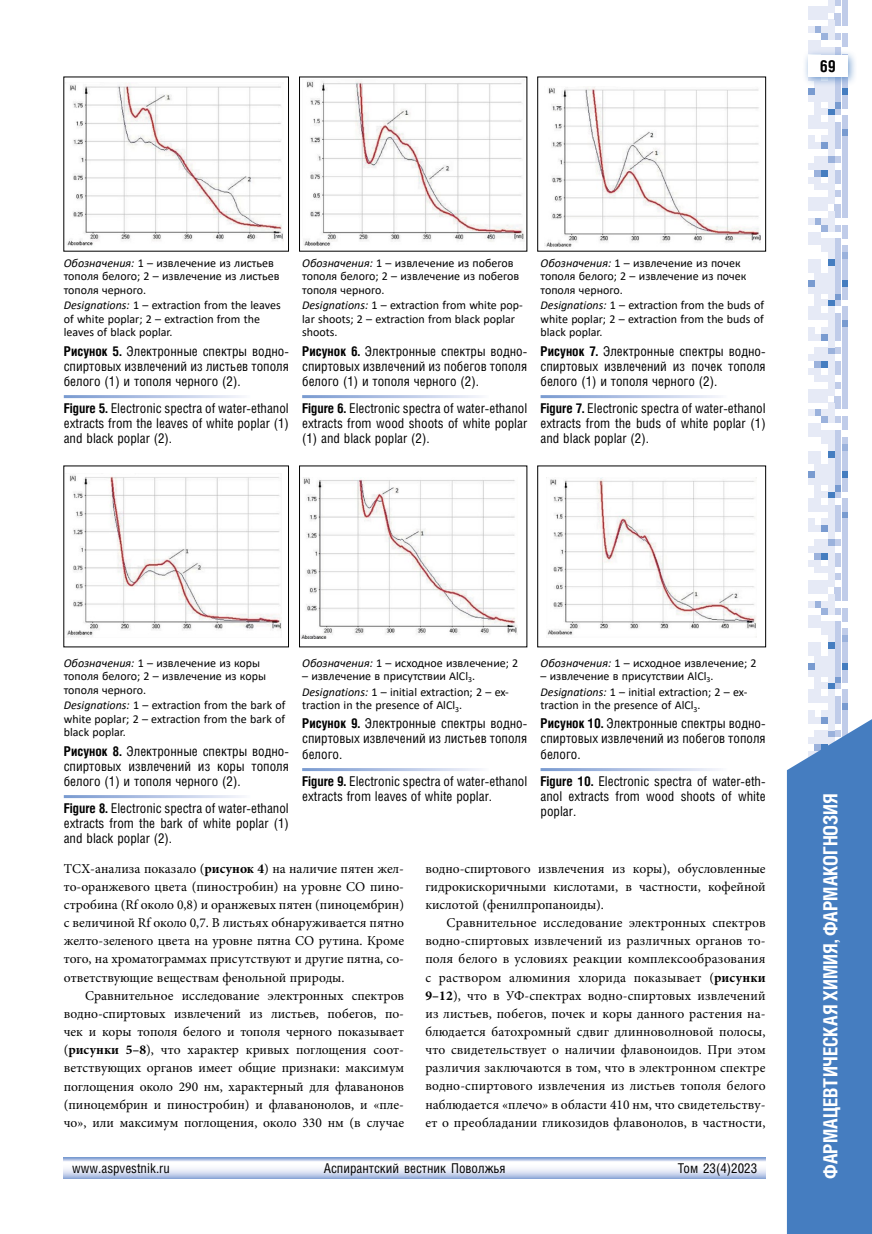
<style>
.page{position:relative;width:872px;height:1234px;background:#fff}
.page>*{position:absolute;margin:0;border:0;box-sizing:border-box;transform-origin:0 0}
.t1{font:700 19.5px "Helios Cond C";color:#fff}
.t2{font:700 16.5px "Helios Cond C";color:#000}
.t3{font:13.5px/18.1px "Minion Pro";color:#000;text-align:justify}
.t4{font:13.5px/15px "Helios Cond C";color:#000;text-align:justify}
.t5{font:12px/13.5px "Calibri";color:#000}
.s1{font-style:italic}
.s2{font-weight:700}
</style>
<div class="page">
<svg style="left:808px;top:676px;width:39px;height:30px"></svg>
<div style="left:841px;top:669px;width:6px;height:7px;background:#c0cce9"></div>
<div style="left:835px;top:669px;width:6px;height:7px;background:#c0cce9"></div>
<div style="left:828px;top:669px;width:6px;height:7px;background:#e6eaf6"></div>
<div style="left:821px;top:669px;width:6px;height:7px;background:#e6eaf6"></div>
<div style="left:815px;top:669px;width:6px;height:7px;background:#e6eaf6"></div>
<div style="left:808px;top:669px;width:6px;height:7px;background:#e6eaf6"></div>
<svg style="left:808px;top:573px;width:39px;height:96px"></svg>
<div style="left:841px;top:566px;width:6px;height:7px;background:#c0cce9"></div>
<div style="left:828px;top:566px;width:6px;height:7px;background:#e6eaf6"></div>
<div style="left:821px;top:566px;width:6px;height:7px;background:#e6eaf6"></div>
<div style="left:815px;top:566px;width:6px;height:7px;background:#e6eaf6"></div>
<svg style="left:808px;top:525px;width:39px;height:41px"></svg>
<div style="left:841px;top:518px;width:6px;height:7px;background:#c0cce9"></div>
<div style="left:835px;top:518px;width:6px;height:7px;background:#c0cce9"></div>
<div style="left:828px;top:518px;width:6px;height:7px;background:#e6eaf6"></div>
<div style="left:821px;top:518px;width:6px;height:7px;background:#e6eaf6"></div>
<div style="left:808px;top:518px;width:6px;height:7px;background:#e6eaf6"></div>
<svg style="left:808px;top:313px;width:39px;height:205px"></svg>
<div style="left:841px;top:306px;width:6px;height:7px;background:#c0cce9"></div>
<div style="left:828px;top:306px;width:6px;height:7px;background:#e6eaf6"></div>
<div style="left:815px;top:306px;width:6px;height:7px;background:#e6eaf6"></div>
<div style="left:808px;top:306px;width:6px;height:7px;background:#e6eaf6"></div>
<svg style="left:808px;top:259px;width:39px;height:47px"></svg>
<div style="left:841px;top:252px;width:6px;height:7px;background:#9bb2dc"></div>
<div style="left:835px;top:252px;width:6px;height:7px;background:#c0cce9"></div>
<div style="left:828px;top:252px;width:6px;height:7px;background:#e6eaf6"></div>
<svg style="left:808px;top:102px;width:39px;height:150px"></svg>
<div style="left:841px;top:95px;width:6px;height:7px;background:#c0cce9"></div>
<div style="left:835px;top:95px;width:6px;height:7px;background:#c0cce9"></div>
<div style="left:828px;top:95px;width:6px;height:7px;background:#e6eaf6"></div>
<div style="left:821px;top:95px;width:6px;height:7px;background:#e6eaf6"></div>
<div style="left:815px;top:95px;width:6px;height:7px;background:#e6eaf6"></div>
<div style="left:808px;top:95px;width:6px;height:7px;background:#e6eaf6"></div>
<svg style="left:808px;top:0;width:39px;height:95px"></svg>
<div style="left:802px;top:49px;width:56px;height:38px;background:#457dc0;opacity:.75"></div>
<div style="left:808px;top:55px;width:39px;height:22px;background:#fff"></div>
<svg style="left:787px;top:706px;width:85px;height:527px;background:#5185c4"></svg>
<svg style="left:64px;top:1157px;width:701px;height:21px"></svg>
<img style="left:66px;top:84px;width:217px;height:162px">
<img style="left:66px;top:475px;width:215px;height:162px">
<img style="left:303px;top:80px;width:221px;height:166px">
<img style="left:301px;top:477px;width:217px;height:161px">
<img style="left:544px;top:87px;width:216px;height:160px">
<div style="left:537px;top:77px;width:229px;height:174px;border:1px solid #000"></div>
<img style="left:547px;top:477px;width:209px;height:158px">
<div style="left:537px;top:465px;width:229px;height:182px;border:1px solid #000"></div>
<p class="t2" style="left:819px;top:56px;width:18px">69</p>
<p class="t5" style="left:64px;top:255px;width:217px"><span class="s1">Обозначения:</span> 1 – извлечение из листьев тополя белого; 2 – извлечение из листьев тополя черного.</p>
<p class="t5" style="left:64px;top:298px;width:218px"><span class="s1">Designations:</span> 1 – extraction from the leaves of white poplar; 2 – extraction from the leaves of black poplar.</p>
<p class="t4" style="left:64px;top:343px;width:227px"><span class="s2">Рисунок 5.</span> Электронные спектры водно&shy;спиртовых извлечений из листьев тополя белого (1) и тополя черного (2).</p>
<p class="t4" style="left:64px;top:400px;width:227px"><span class="s2">Figure 5.</span> Electronic spectra of water-ethanol extracts from the leaves of white poplar (1) and black poplar (2).</p>
<p class="t5" style="left:302px;top:255px;width:219px"><span class="s1">Обозначения:</span> 1 – извлечение из побегов тополя белого; 2 – извлечение из побегов тополя черного.</p>
<p class="t5" style="left:302px;top:298px;width:222px"><span class="s1">Designations:</span> 1 – extraction from white pop&shy;lar shoots; 2 – extraction from black poplar shoots.</p>
<p class="t4" style="left:302px;top:343px;width:227px"><span class="s2">Рисунок 6.</span> Электронные спектры водно&shy;спиртовых извлечений из побегов тополя белого (1) и тополя черного (2).</p>
<p class="t4" style="left:302px;top:400px;width:227px"><span class="s2">Figure 6.</span> Electronic spectra of water-ethanol extracts from wood shoots of white poplar (1) and black poplar (2).</p>
<p class="t5" style="left:540px;top:255px;width:207px"><span class="s1">Обозначения:</span> 1 – извлечение из почек тополя белого; 2 – извлечение из почек тополя черного.</p>
<p class="t5" style="left:540px;top:298px;width:225px;text-align:justify"><span class="s1">Designations:</span> 1 – extraction from the buds of white poplar; 2 – extraction from the buds of black poplar.</p>
<p class="t4" style="left:540px;top:343px;width:227px"><span class="s2">Рисунок 7.</span> Электронные спектры водно&shy;спиртовых извлечений из почек тополя белого (1) и тополя черного (2).</p>
<p class="t4" style="left:540px;top:400px;width:227px"><span class="s2">Figure 7.</span> Electronic spectra of water-ethanol extracts from the buds of white poplar (1) and black poplar (2).</p>
<p class="t5" style="left:64px;top:655px;width:204px"><span class="s1">Обозначения:</span> 1 – извлечение из коры тополя белого; 2 – извлечение из коры тополя черного.</p>
<p class="t5" style="left:64px;top:698px;width:223px;text-align:justify"><span class="s1">Designations:</span> 1 – extraction from the bark of white poplar; 2 – extraction from the bark of black poplar.</p>
<p class="t4" style="left:64px;top:742px;width:227px"><span class="s2">Рисунок 8.</span> Электронные спектры водно&shy;спиртовых извлечений из коры тополя белого (1) и тополя черного (2).</p>
<p class="t4" style="left:64px;top:800px;width:227px"><span class="s2">Figure 8.</span> Electronic spectra of water-ethanol extracts from the bark of white poplar (1) and black poplar (2).</p>
<p class="t5" style="left:302px;top:655px;width:218px"><span class="s1">Обозначения:</span> 1 – исходное извлечение; 2</p>
<p class="t5" style="left:302px;top:667px;width:208px;line-height:15.6px">– извлечение в присутствии AlCl<sub>3</sub>.<br><span class="s1">Designations:</span> 1 – initial extraction; 2 – ex-</p>
<p class="t5" style="left:302px;top:698px;width:161px">traction in the presence of AlCl<sub>3</sub>.</p>
<p class="t4" style="left:302px;top:715px;width:227px"><span class="s2">Рисунок 9.</span> Электронные спектры водно&shy;спиртовых извлечений из листьев тополя белого.</p>
<p class="t4" style="left:302px;top:773px;width:227px"><span class="s2">Figure 9.</span> Electronic spectra of water-ethanol extracts from leaves of white poplar.</p>
<p class="t5" style="left:540px;top:655px;width:218px"><span class="s1">Обозначения:</span> 1 – исходное извлечение; 2</p>
<p class="t5" style="left:540px;top:667px;width:208px;line-height:15.6px">– извлечение в присутствии AlCl<sub>3</sub>.<br><span class="s1">Designations:</span> 1 – initial extraction; 2 – ex-</p>
<p class="t5" style="left:540px;top:698px;width:161px">traction in the presence of AlCl<sub>3</sub>.</p>
<p class="t4" style="left:540px;top:715px;width:227px"><span class="s2">Рисунок 10.</span> Электронные спектры водно&shy;спиртовых извлечений из побегов тополя белого.</p>
<p class="t4" style="left:540px;top:773px;width:227px"><span class="s2">Figure 10.</span> Electronic spectra of water-eth&shy;anol extracts from wood shoots of white poplar.</p>
<p class="t3" style="left:64px;top:859px;width:342px">ТСХ-анализа показало (<span class="s2">рисунок 4</span>) на наличие пятен жел&shy;то-оранжевого цвета (пиностробин) на уровне СО пино&shy;стробина (Rf около 0,8) и оранжевых пятен (пиноцембрин) с величиной Rf около 0,7. В листьях обнаруживается пятно желто-зеленого цвета на уровне пятна СО рутина. Кроме того, на хроматограммах присутствуют и другие пятна, со&shy;ответствующие веществам фенольной природы.</p>
<p class="t3" style="left:64px;top:986px;width:342px;text-indent:21px">Сравнительное исследование электронных спектров водно-спиртовых извлечений из листьев, побегов, по&shy;чек и коры тополя белого и тополя черного показывает (<span class="s2">рисунки 5–8</span>), что характер кривых поглощения соот&shy;ветствующих органов имеет общие признаки: максимум поглощения около 290 нм, характерный для флаванонов (пиноцембрин и пиностробин) и флаванонолов, и «пле&shy;чо», или максимум поглощения, около 330 нм (в случае</p>
<p class="t3" style="left:425px;top:859px;width:342px">водно-спиртового извлечения из коры), обусловленные гидрокискоричными кислотами, в частности, кофейной кислотой (фенилпропаноиды).</p>
<p class="t3" style="left:425px;top:913px;width:342px;text-indent:21px">Сравнительное исследование электронных спектров водно-спиртовых извлечений из различных органов то&shy;поля белого в условиях реакции комплексообразования с раствором алюминия хлорида показывает (<span class="s2">рисунки 9–12</span>), что в УФ-спектрах водно-спиртовых извлечений из листьев, побегов, почек и коры данного растения на&shy;блюдается батохромный сдвиг длинноволновой полосы, что свидетельствует о наличии флавоноидов. При этом различия заключаются в том, что в электронном спектре водно-спиртового извлечения из листьев тополя белого наблюдается «плечо» в области 410 нм, что свидетельству&shy;ет о преобладании гликозидов флавонолов, в частности,</p>
<p class="t4" style="left:72px;top:1159px;width:99px">www.aspvestnik.ru</p>
<p class="t4" style="left:324px;top:1159px;width:183px">Аспирантский вестник Поволжья</p>
<p class="t4" style="left:678px;top:1159px;width:81px">Том 23(4)2023</p>
<h1 class="t1" style="left:819px;top:1178px;width:385px;rotate:-90deg">Фармацевтическая химия, фармакогнозия</h1>
</div>
